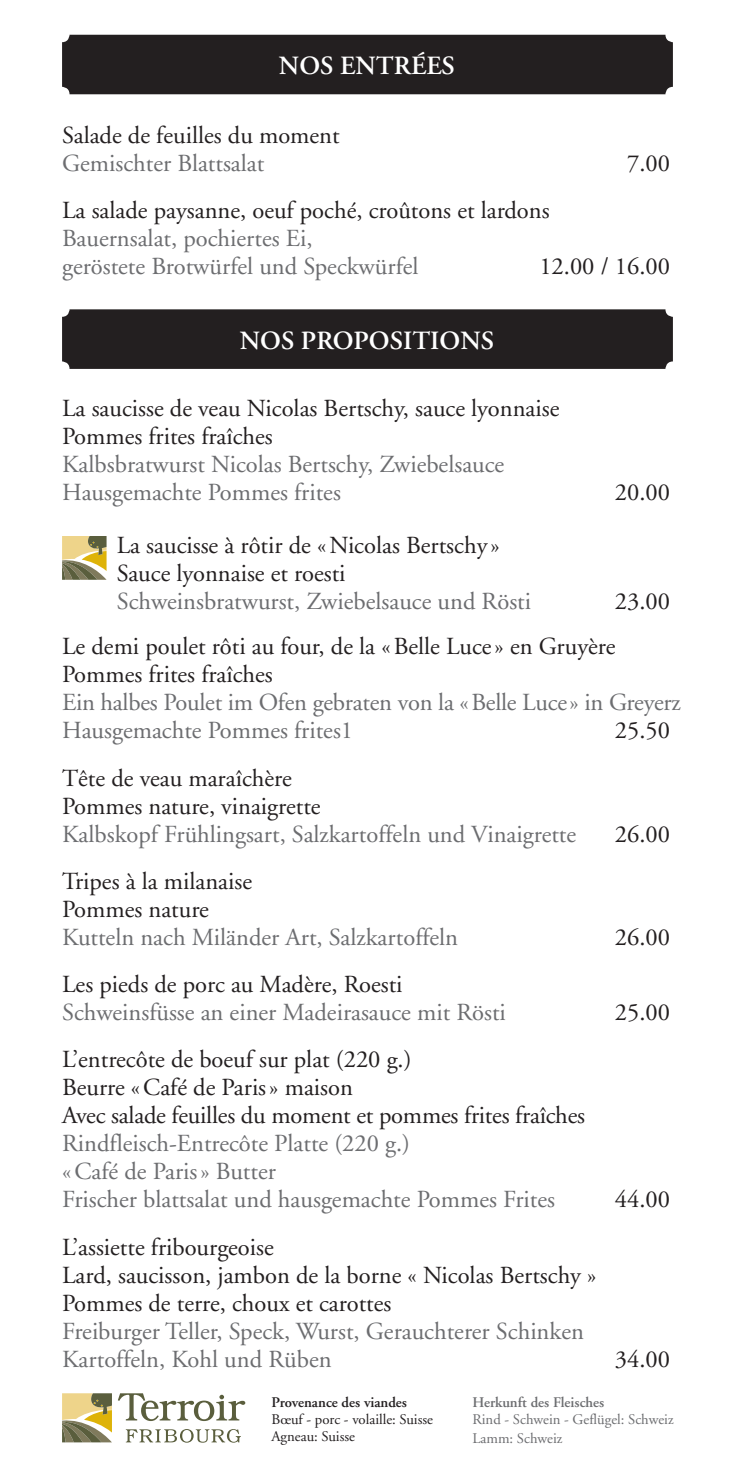
<style>
.page{position:relative;width:735px;height:1474px;background:#fff}
.page>*{position:absolute;margin:0;border:0;box-sizing:border-box;transform-origin:0 0}
.t1{font:600 26.25px "Adobe Garamond";color:#fff}
.t2{font:24.5px/28px "Adobe Garamond";color:#231f20}
.t3{font:24.5px/28px "Adobe Garamond";color:#6c6d70}
.t4{font:14.7px "Adobe Garamond";color:#6c6d70}
.t5{font:14.7px "Adobe Garamond";color:#231f20}
.t6{font:600 14.7px "Adobe Garamond";color:#231f20}
.t7{font:600 14.7px "Adobe Garamond";color:#6c6d70}
</style>
<div class="page">
<div style="left:62px;top:35px;width:610px;height:59px;background:#231f20;border-radius:7px"></div>
<svg style="left:118px;top:1393px;width:127px;height:27px"></svg>
<svg style="left:126px;top:1429px;width:115px;height:13px"></svg>
<svg style="left:62px;top:1393px;width:50px;height:49px;background:#b6a96f"></svg>
<div style="left:62px;top:309px;width:610px;height:60px;background:#231f20;border-radius:7px"></div>
<svg style="left:62px;top:536px;width:44px;height:44px;background:#b6a96f"></svg>
<p class="t1" style="left:279px;top:51px;width:177px">NOS ENTRÉES</p>
<p class="t2" style="left:62px;top:122px;width:279px">Salade de feuilles du moment</p>
<p class="t3" style="left:62px;top:150px;width:204px">Gemischter Blattsalat</p>
<p class="t2" style="left:626px;top:150px;width:44px">7.00</p>
<p class="t2" style="left:62px;top:197px;width:489px">La salade paysanne, oeuf poché, croûtons et lardons</p>
<p class="t3" style="left:62px;top:225px;width:252px">Bauernsalat, pochiertes Ei,</p>
<p class="t3" style="left:62px;top:253px;width:358px">geröstete Brotwürfel und Speckwürfel</p>
<p class="t2" style="left:539px;top:253px;width:132px">12.00 / 16.00</p>
<p class="t1" style="left:239px;top:326px;width:256px">NOS PROPOSITIONS</p>
<p class="t2" style="left:62px;top:395px;width:498px">La saucisse de veau Nicolas Bertschy, sauce lyonnaise</p>
<p class="t2" style="left:62px;top:423px;width:212px">Pommes frites fraîches</p>
<p class="t3" style="left:62px;top:451px;width:443px">Kalbsbratwurst Nicolas Bertschy, Zwiebelsauce</p>
<p class="t3" style="left:62px;top:479px;width:280px">Hausgemachte Pommes frites</p>
<p class="t2" style="left:614px;top:479px;width:57px">20.00</p>
<p class="t2" style="left:117px;top:531px;width:384px">La saucisse à rôtir de «Nicolas Bertschy »</p>
<p class="t2" style="left:117px;top:559px;width:230px">Sauce lyonnaise et roesti</p>
<p class="t3" style="left:117px;top:587px;width:415px">Schweinsbratwurst, Zwiebelsauce und Rösti</p>
<p class="t2" style="left:614px;top:587px;width:57px">23.00</p>
<p class="t2" style="left:62px;top:633px;width:554px">Le demi poulet rôti au four, de la «Belle Luce» en Gruyère</p>
<p class="t2" style="left:62px;top:661px;width:212px">Pommes frites fraîches</p>
<p class="t3" style="left:62px;top:689px;width:620px">Ein halbes Poulet im Ofen gebraten von la «Belle Luce» in Greyerz</p>
<p class="t3" style="left:62px;top:717px;width:292px">Hausgemachte Pommes frites1</p>
<p class="t2" style="left:614px;top:717px;width:57px">25.50</p>
<p class="t2" style="left:62px;top:764px;width:231px">Tête de veau maraîchère</p>
<p class="t2" style="left:62px;top:792px;width:260px">Pommes nature, vinaigrette</p>
<p class="t3" style="left:62px;top:820px;width:515px">Kalbskopf Frühlingsart, Salzkartoffeln und Vinaigrette</p>
<p class="t2" style="left:614px;top:820px;width:57px">26.00</p>
<p class="t2" style="left:62px;top:867px;width:191px">Tripes à la milanaise</p>
<p class="t2" style="left:62px;top:895px;width:148px">Pommes nature</p>
<p class="t3" style="left:62px;top:923px;width:397px">Kutteln nach Miländer Art, Salzkartoffeln</p>
<p class="t2" style="left:614px;top:923px;width:57px">26.00</p>
<p class="t2" style="left:62px;top:971px;width:342px">Les pieds de porc au Madère, Roesti</p>
<p class="t3" style="left:62px;top:999px;width:445px">Schweinsfüsse an einer Madeirasauce mit Rösti</p>
<p class="t2" style="left:614px;top:999px;width:57px">25.00</p>
<p class="t2" style="left:62px;top:1046px;width:351px">L’entrecôte de boeuf sur plat (220 g.)<br>Beurre «Café de Paris» maison</p>
<p class="t2" style="left:62px;top:1102px;width:524px">Avec salade feuilles du moment et pommes frites fraîches</p>
<p class="t3" style="left:62px;top:1130px;width:349px">Rindfleisch-Entrecôte Platte (220 g.) «Café de Paris» Butter</p>
<p class="t3" style="left:62px;top:1186px;width:494px">Frischer blattsalat und hausgemachte Pommes Frites</p>
<p class="t2" style="left:614px;top:1186px;width:57px">44.00</p>
<p class="t2" style="left:62px;top:1233px;width:213px">L’assiette fribourgeoise</p>
<p class="t2" style="left:62px;top:1261px;width:535px">Lard, saucisson, jambon de la borne « Nicolas Bertschy »</p>
<p class="t2" style="left:62px;top:1289px;width:331px">Pommes de terre, choux et carottes</p>
<p class="t3" style="left:62px;top:1317px;width:523px">Freiburger Teller, Speck, Wurst, Gerauchterer Schinken</p>
<p class="t3" style="left:62px;top:1345px;width:271px">Kartoffeln, Kohl und Rüben</p>
<p class="t2" style="left:614px;top:1345px;width:57px">34.00</p>
<p class="t6" style="left:271px;top:1393px;width:137px">Provenance des viandes</p>
<p class="t5" style="left:271px;top:1411px;width:163px">Bœuf - porc - volaille: Suisse</p>
<p class="t5" style="left:271px;top:1428px;width:85px">Agneau: Suisse</p>
<p class="t7" style="left:472px;top:1393px;width:133px">Herkunft des Fleisches</p>
<p class="t4" style="left:472px;top:1411px;width:203px">Rind - Schwein - Geflügel: Schweiz</p>
<p class="t4" style="left:472px;top:1430px;width:91px">Lamm: Schweiz</p>
</div>
